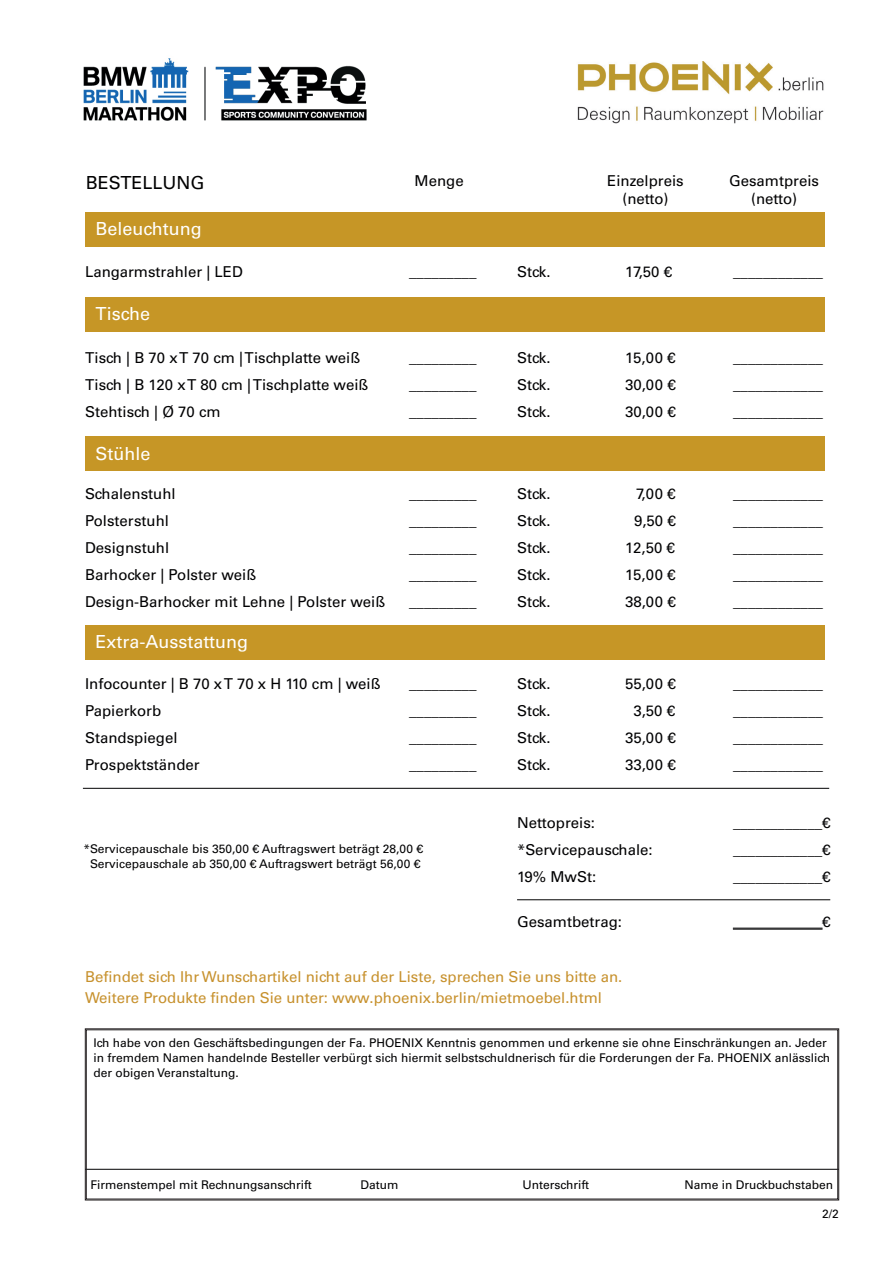
<style>
.page{position:relative;width:893px;height:1263px;background:#fff}
.page>*{position:absolute;margin:0;border:0;box-sizing:border-box;transform-origin:0 0}
.t1{font:18px "Univers LT Std";color:#fff}
.t2{font:18px "Univers LT Std";color:#000001}
.t3{font:15px "Univers LT Std";color:#000002}
.t4{font:15px "Univers LT Std";color:#c7912d}
.t5{font:12px/15px "Univers LT Std";color:#000002}
</style>
<div class="page">
<svg style="left:85px;top:1028px;width:754px;height:172px"></svg>
<div style="left:86px;top:1029px;width:752px;height:170px;border:1px solid #231f20"></div>
<div style="left:85px;top:213px;width:740px;height:34px;background:#c69626"></div>
<div style="left:85px;top:297px;width:740px;height:34px;background:#c69626"></div>
<div style="left:85px;top:437px;width:740px;height:34px;background:#c69626"></div>
<div style="left:85px;top:626px;width:740px;height:34px;background:#c69626"></div>
<hr style="left:83px;top:788px;width:746px;height:1px;background:#000002">
<hr style="left:517px;top:899px;width:313px;height:1px;background:#000002">
<hr style="left:733px;top:928px;width:89px;height:1px;background:#000002">
<hr style="left:733px;top:929px;width:89px;height:1px;background:#000002">
<img style="left:577px;top:61px;width:247px;height:63px">
<img style="left:83px;top:58px;width:284px;height:63px">
<p class="t2" style="left:86px;top:172px;width:120px">BESTELLUNG</p>
<p class="t3" style="left:415px;top:172px;width:51px">Menge</p>
<p class="t3" style="left:607px;top:172px;width:78px">Einzelpreis</p>
<p class="t3" style="left:622px;top:190px;width:48px">(netto)</p>
<p class="t1" style="left:96px;top:218px;width:108px">Beleuchtung</p>
<p class="t3" style="left:729px;top:172px;width:92px">Gesamtpreis</p>
<p class="t3" style="left:751px;top:190px;width:48px">(netto)</p>
<p class="t3" style="left:85px;top:263px;width:159px">Langarmstrahler | LED</p>
<p class="t1" style="left:96px;top:303px;width:56px">Tische</p>
<p class="t3" style="left:85px;top:349px;width:277px">Tisch | B 70 x T 70 cm | Tischplatte weiß</p>
<p class="t3" style="left:85px;top:376px;width:285px">Tisch | B 120 x T 80 cm | Tischplatte weiß</p>
<p class="t3" style="left:85px;top:403px;width:137px">Stehtisch | Ø 70 cm</p>
<p class="t1" style="left:96px;top:443px;width:57px">Stühle</p>
<p class="t3" style="left:85px;top:485px;width:92px">Schalenstuhl</p>
<p class="t3" style="left:85px;top:512px;width:86px">Polsterstuhl</p>
<p class="t3" style="left:409px;top:263px;width:69px">_________</p>
<p class="t3" style="left:409px;top:349px;width:69px">_________</p>
<p class="t3" style="left:409px;top:376px;width:69px">_________</p>
<p class="t3" style="left:409px;top:403px;width:69px">_________</p>
<p class="t3" style="left:409px;top:485px;width:69px">_________</p>
<p class="t3" style="left:409px;top:512px;width:69px">_________</p>
<p class="t3" style="left:85px;top:539px;width:86px">Designstuhl</p>
<p class="t3" style="left:409px;top:539px;width:69px">_________</p>
<p class="t3" style="left:85px;top:566px;width:173px">Barhocker | Polster weiß</p>
<p class="t3" style="left:85px;top:593px;width:302px">Design-Barhocker mit Lehne | Polster weiß</p>
<p class="t1" style="left:96px;top:631px;width:154px">Extra-Ausstattung</p>
<p class="t3" style="left:85px;top:674px;width:297px">Infocounter | B 70 x T 70 x H 110 cm | weiß</p>
<p class="t3" style="left:85px;top:701px;width:78px">Papierkorb</p>
<p class="t3" style="left:85px;top:728px;width:94px">Standspiegel</p>
<p class="t3" style="left:85px;top:755px;width:116px">Prospektständer</p>
<p class="t3" style="left:409px;top:566px;width:69px">_________</p>
<p class="t3" style="left:409px;top:593px;width:69px">_________</p>
<p class="t3" style="left:409px;top:674px;width:69px">_________</p>
<p class="t3" style="left:409px;top:701px;width:69px">_________</p>
<p class="t3" style="left:409px;top:728px;width:69px">_________</p>
<p class="t3" style="left:409px;top:755px;width:69px">_________</p>
<p class="t5" style="left:83px;top:841px;width:341px">*Servicepauschale bis 350,00 € Auftragswert beträgt 28,00 €</p>
<p class="t5" style="left:90px;top:856px;width:332px">Servicepauschale ab 350,00 € Auftragswert beträgt 56,00 €</p>
<p class="t3" style="left:517px;top:263px;width:35px">Stck.</p>
<p class="t3" style="left:625px;top:263px;width:48px">17,50 €</p>
<p class="t3" style="left:733px;top:263px;width:91px">____________</p>
<p class="t3" style="left:517px;top:349px;width:35px">Stck.</p>
<p class="t3" style="left:625px;top:349px;width:52px">15,00 €</p>
<p class="t3" style="left:733px;top:349px;width:91px">____________</p>
<p class="t3" style="left:517px;top:376px;width:35px">Stck.</p>
<p class="t3" style="left:625px;top:376px;width:52px">30,00 €</p>
<p class="t3" style="left:733px;top:376px;width:91px">____________</p>
<p class="t3" style="left:517px;top:403px;width:35px">Stck.</p>
<p class="t3" style="left:625px;top:403px;width:52px">30,00 €</p>
<p class="t3" style="left:733px;top:403px;width:91px">____________</p>
<p class="t3" style="left:517px;top:485px;width:35px">Stck.</p>
<p class="t3" style="left:636px;top:485px;width:41px">7,00 €</p>
<p class="t3" style="left:733px;top:485px;width:91px">____________</p>
<p class="t3" style="left:517px;top:512px;width:35px">Stck.</p>
<p class="t3" style="left:634px;top:512px;width:43px">9,50 €</p>
<p class="t3" style="left:733px;top:512px;width:91px">____________</p>
<p class="t3" style="left:517px;top:539px;width:35px">Stck.</p>
<p class="t3" style="left:625px;top:539px;width:51px">12,50 €</p>
<p class="t3" style="left:733px;top:539px;width:91px">____________</p>
<p class="t3" style="left:517px;top:566px;width:35px">Stck.</p>
<p class="t3" style="left:625px;top:566px;width:52px">15,00 €</p>
<p class="t3" style="left:733px;top:566px;width:91px">____________</p>
<p class="t3" style="left:517px;top:593px;width:35px">Stck.</p>
<p class="t3" style="left:625px;top:593px;width:52px">38,00 €</p>
<p class="t3" style="left:733px;top:593px;width:91px">____________</p>
<p class="t3" style="left:517px;top:674px;width:35px">Stck.</p>
<p class="t3" style="left:625px;top:674px;width:52px">55,00 €</p>
<p class="t3" style="left:733px;top:674px;width:91px">____________</p>
<p class="t3" style="left:517px;top:701px;width:35px">Stck.</p>
<p class="t3" style="left:633px;top:701px;width:43px">3,50 €</p>
<p class="t3" style="left:733px;top:701px;width:91px">____________</p>
<p class="t3" style="left:517px;top:728px;width:35px">Stck.</p>
<p class="t3" style="left:625px;top:728px;width:52px">35,00 €</p>
<p class="t3" style="left:733px;top:728px;width:91px">____________</p>
<p class="t3" style="left:517px;top:755px;width:35px">Stck.</p>
<p class="t3" style="left:625px;top:755px;width:52px">33,00 €</p>
<p class="t3" style="left:733px;top:755px;width:91px">____________</p>
<p class="t3" style="left:517px;top:813px;width:79px">Nettopreis:</p>
<p class="t3" style="left:733px;top:813px;width:99px">____________€</p>
<p class="t3" style="left:517px;top:840px;width:137px">*Servicepauschale:</p>
<p class="t3" style="left:733px;top:840px;width:99px">____________€</p>
<p class="t3" style="left:517px;top:867px;width:81px">19% MwSt:</p>
<p class="t3" style="left:733px;top:867px;width:99px">____________€</p>
<p class="t3" style="left:517px;top:912px;width:107px">Gesamtbetrag:</p>
<p class="t3" style="left:822px;top:912px;width:10px">€</p>
<p class="t4" style="left:85px;top:968px;width:539px">Befindet sich Ihr Wunschartikel nicht auf der Liste, sprechen Sie uns bitte an.</p>
<p class="t4" style="left:85px;top:989px;width:518px">Weitere Produkte finden Sie unter: www.phoenix.berlin/mietmoebel.html</p>
<p class="t5" style="left:94px;top:1035px;width:738px">Ich habe von den Geschäftsbedingungen der Fa. PHOENIX Kenntnis genommen und erkenne sie ohne Einschränkungen an. Jeder in fremdem Namen handelnde Besteller verbürgt sich hiermit selbstschuldnerisch für die Forderungen der Fa. PHOENIX anlässlich der obigen Veranstaltung.</p>
<p class="t5" style="left:90px;top:1177px;width:223px">Firmenstempel mit Rechnungsanschrift</p>
<p class="t5" style="left:360px;top:1177px;width:39px">Datum</p>
<p class="t5" style="left:522px;top:1177px;width:68px">Unterschrift</p>
<p class="t5" style="left:684px;top:1177px;width:150px">Name in Druckbuchstaben</p>
<p class="t5" style="left:822px;top:1206px;width:18px">2/2</p>
</div>
